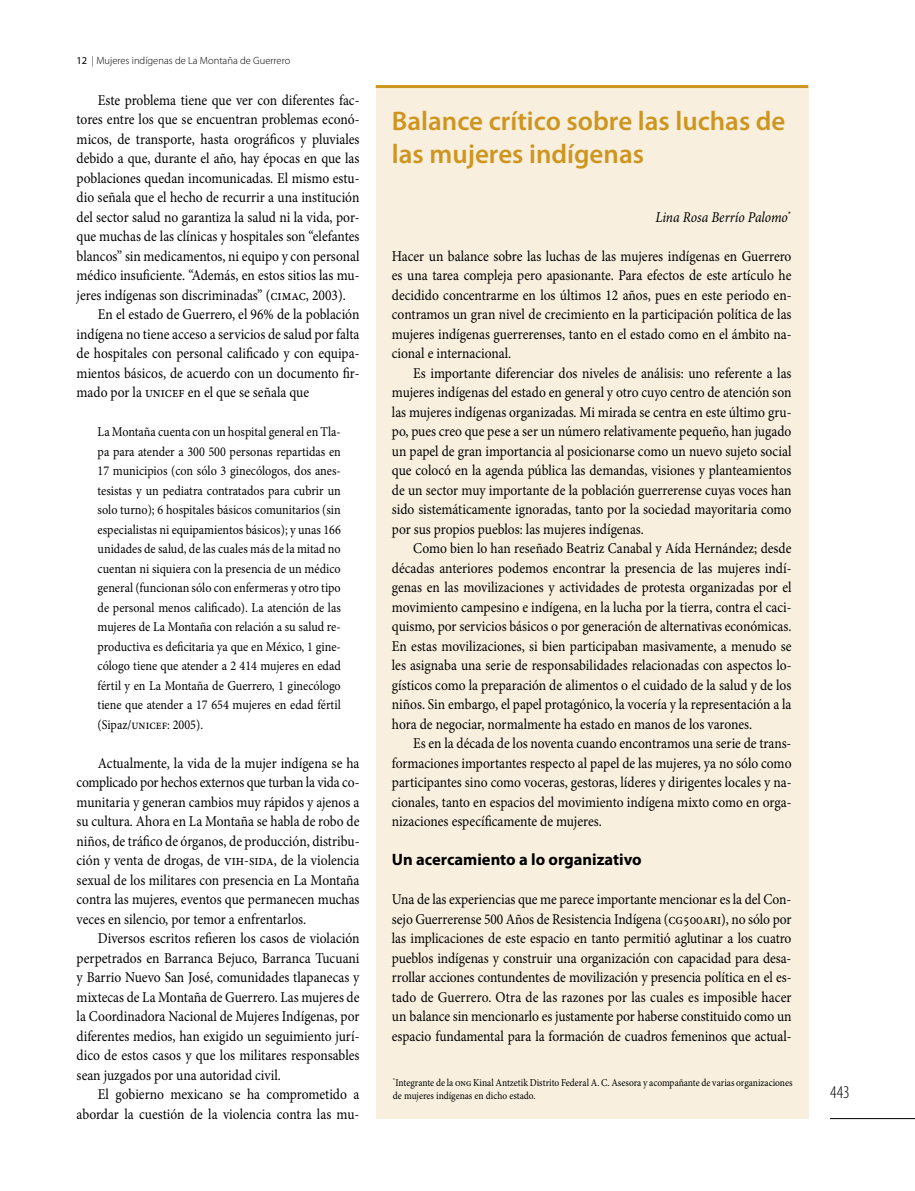
<style>
.page{position:relative;width:915px;height:1191px;background:#fff}
.page>*{position:absolute;margin:0;border:0;box-sizing:border-box;transform-origin:0 0}
.t1{font:600 27px/33px "Myriad Pro";color:#ce9620}
.t2{font:300 condensed 18px "Myriad Pro";color:#000}
.t3{font:700 16.5px "Myriad Pro";color:#000}
.t4{font:15px/19.5px "Minion Pro";color:#000;text-align:justify;scale:.9 1}
.t5{font:italic 15px "Minion Pro";letter-spacing:-.005em;color:#000;scale:.9 1}
.t6{font:13.5px/19.5px "Minion Pro";color:#000;text-align:justify;scale:.9 1}
.t7{font:10.5px/13.5px "Minion Pro";letter-spacing:-.005em;color:#000;scale:.9 1}
.t8{font:300 10.5px "Myriad Pro";color:#000}
.s1{font-weight:400}
</style>
<div class="page">
<hr style="left:829px;top:1118px;width:85px;height:1px;background:#000">
<div style="left:376px;top:85px;width:432px;height:1034px;background:#f8efde"></div>
<hr style="left:375px;top:85px;width:433px;height:3px;background:#ce9620">
<p class="t8" style="left:77px;top:54px;width:215px"><span class="s1">12</span> | Mujeres indígenas de La Montaña de Guerrero</p>
<p class="t4" style="left:98px;top:90px;width:292px">Este problema tiene que ver con diferentes fac-</p>
<p class="t4" style="left:77px;top:110px;width:316px">tores entre los que se encuentran problemas econó-</p>
<p class="t4" style="left:77px;top:129px;width:316px">micos, de transporte, hasta orográficos y pluviales</p>
<p class="t4" style="left:77px;top:149px;width:315px">debido a que, durante el año, hay épocas en que las</p>
<p class="t4" style="left:77px;top:168px;width:316px">poblaciones quedan incomunicadas. El mismo estu-</p>
<p class="t4" style="left:77px;top:188px;width:315px">dio señala que el hecho de recurrir a una institución</p>
<p class="t4" style="left:77px;top:207px;width:316px">del sector salud no garantiza la salud ni la vida, por-</p>
<p class="t4" style="left:77px;top:227px;width:315px">que muchas de las clínicas y hospitales son “elefantes</p>
<p class="t4" style="left:77px;top:246px;width:316px">blancos” sin medicamentos, ni equipo y con personal</p>
<p class="t4" style="left:77px;top:266px;width:316px">médico insuficiente. “Además, en estos sitios las mu-</p>
<p class="t4" style="left:77px;top:285px;width:300px">jeres indígenas son discriminadas” (cimac, 2003).</p>
<p class="t4" style="left:98px;top:305px;width:292px">En el estado de Guerrero, el 96% de la población</p>
<p class="t4" style="left:77px;top:324px;width:316px">indígena no tiene acceso a servicios de salud por falta</p>
<p class="t4" style="left:77px;top:344px;width:316px">de hospitales con personal calificado y con equipa-</p>
<p class="t4" style="left:77px;top:363px;width:316px">mientos básicos, de acuerdo con un documento fir-</p>
<p class="t4" style="left:77px;top:383px;width:260px">mado por la unicef en el que se señala que</p>
<p class="t6" style="left:98px;top:422px;width:272px">La Montaña cuenta con un hospital general en Tla&shy;pa para atender a 300 500 personas repartidas en 17 municipios (con sólo 3 ginecólogos, dos anes&shy;tesistas y un pediatra contratados para cubrir un solo turno); 6 hospitales básicos comunitarios (sin especialistas ni equipamientos básicos); y unas 166 unidades de salud, de las cuales más de la mitad no cuentan ni siquiera con la presencia de un médico general (funcionan sólo con enfermeras y otro tipo de personal menos calificado). La atención de las mujeres de La Montaña con relación a su salud re&shy;productiva es deficitaria ya que en México, 1 gine&shy;cólogo tiene que atender a 2 414 mujeres en edad fértil y en La Montaña de Guerrero, 1 ginecólogo tiene que atender a 17 654 mujeres en edad fértil (Sipaz/unicef: 2005).</p>
<p class="t4" style="left:77px;top:753px;width:316px;text-indent:21px">Actualmente, la vida de la mujer indígena se ha complicado por hechos externos que turban la vida co&shy;munitaria y generan cambios muy rápidos y ajenos a su cultura. Ahora en La Montaña se habla de robo de niños, de tráfico de órganos, de producción, distribu&shy;ción y venta de drogas, de vih-sida, de la violencia sexual de los militares con presencia en La Montaña contra las mujeres, eventos que permanecen muchas veces en silencio, por temor a enfrentarlos.</p>
<p class="t4" style="left:77px;top:929px;width:316px;text-indent:21px">Diversos escritos refieren los casos de violación perpetrados en Barranca Bejuco, Barranca Tucuani y Barrio Nuevo San José, comunidades tlapanecas y mixtecas de La Montaña de Guerrero. Las mujeres de la Coordinadora Nacional de Mujeres Indígenas, por diferentes medios, han exigido un seguimiento jurí&shy;dico de estos casos y que los militares responsables sean juzgados por una autoridad civil.</p>
<p class="t4" style="left:77px;top:1085px;width:316px;text-align:right">El gobierno mexicano se ha comprometido a abordar la cuestión de la violencia contra las mu-</p>
<h1 class="t1" style="left:392px;top:104px;width:395px">Balance crítico sobre las luchas de las mujeres indígenas</h1>
<p class="t5" style="left:655px;top:207px;width:152px">Lina Rosa Berrío Palomo<sup>*</sup></p>
<p class="t4" style="left:392px;top:246px;width:445px">Hacer un balance sobre las luchas de las mujeres indígenas en Guerrero es una tarea compleja pero apasionante. Para efectos de este artículo he decidido concentrarme en los últimos 12 años, pues en este periodo en&shy;contramos un gran nivel de crecimiento en la participación política de las mujeres indígenas guerrerenses, tanto en el estado como en el ámbito na&shy;cional e internacional.</p>
<p class="t4" style="left:392px;top:363px;width:445px;text-indent:21px">Es importante diferenciar dos niveles de análisis: uno referente a las mujeres indígenas del estado en general y otro cuyo centro de atención son las mujeres indígenas organizadas. Mi mirada se centra en este último gru&shy;po, pues creo que pese a ser un número relativamente pequeño, han jugado un papel de gran importancia al posicionarse como un nuevo sujeto social que colocó en la agenda pública las demandas, visiones y planteamientos de un sector muy importante de la población guerrerense cuyas voces han sido sistemáticamente ignoradas, tanto por la sociedad mayoritaria como por sus propios pueblos: las mujeres indígenas.</p>
<p class="t4" style="left:392px;top:539px;width:445px;text-indent:21px">Como bien lo han reseñado Beatriz Canabal y Aída Hernández; desde décadas anteriores podemos encontrar la presencia de las mujeres indí&shy;genas en las movilizaciones y actividades de protesta organizadas por el movimiento campesino e indígena, en la lucha por la tierra, contra el caci&shy;quismo, por servicios básicos o por generación de alternativas económicas.<br>En estas movilizaciones, si bien participaban masivamente, a menudo se les asignaba una serie de responsabilidades relacionadas con aspectos lo&shy;gísticos como la preparación de alimentos o el cuidado de la salud y de los niños. Sin embargo, el papel protagónico, la vocería y la representación a la hora de negociar, normalmente ha estado en manos de los varones.</p>
<p class="t4" style="left:392px;top:734px;width:445px;text-indent:21px">Es en la década de los noventa cuando encontramos una serie de trans&shy;formaciones importantes respecto al papel de las mujeres, ya no sólo como participantes sino como voceras, gestoras, líderes y dirigentes locales y na&shy;cionales, tanto en espacios del movimiento indígena mixto como en orga&shy;nizaciones específicamente de mujeres.</p>
<p class="t3" style="left:392px;top:849px;width:251px">Un acercamiento a lo organizativo</p>
<p class="t4" style="left:392px;top:890px;width:445px">Una de las experiencias que me parece importante mencionar es la del Con&shy;sejo Guerrerense 500 Años de Resistencia Indígena (cg500ari), no sólo por las implicaciones de este espacio en tanto permitió aglutinar a los cuatro pueblos indígenas y construir una organización con capacidad para desa&shy;rrollar acciones contundentes de movilización y presencia política en el es&shy;tado de Guerrero. Otra de las razones por las cuales es imposible hacer un balance sin mencionarlo es justamente por haberse constituido como un espacio fundamental para la formación de cuadros femeninos que actual-</p>
<p class="t7" style="left:393px;top:1075px;width:445px"><sup>*</sup>Integrante de la ong Kinal Antzetik Distrito Federal A. C. Asesora y acompañante de varias organizaciones de mujeres indígenas en dicho estado.</p>
<p class="t2" style="left:830px;top:1081px;width:21px">443</p>
</div>
